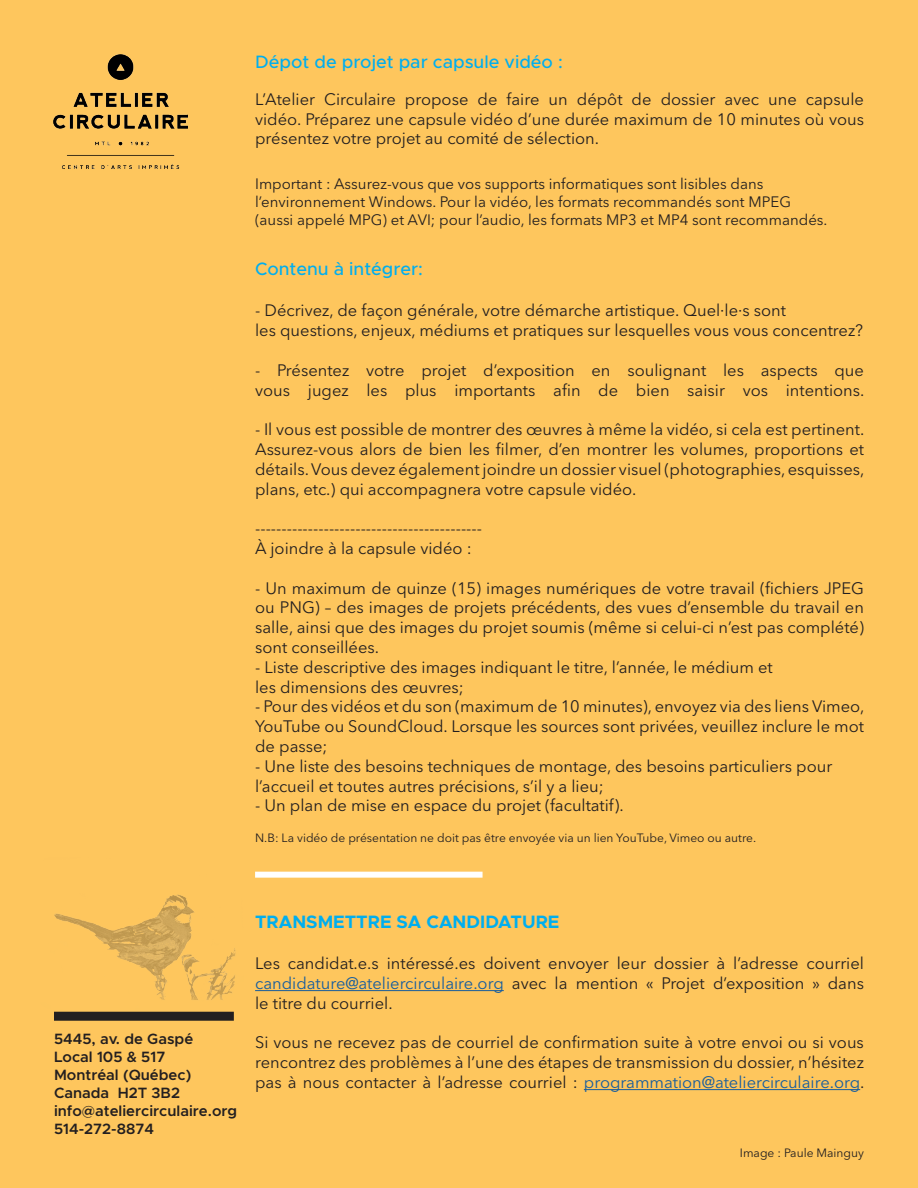
<style>
.page{position:relative;width:918px;height:1188px;background:#fec65d}
.page>*{position:absolute;margin:0;border:0;box-sizing:border-box;transform-origin:0 0}
.t1{font:500 18px "Metropolis";color:#00aeef}
.t2{font:700 18px "Metropolis";color:#00aeef}
.t3{font:16.5px/19.8px "Avenir Next LT Pro";color:#231f20;text-align:justify}
.t4{font:15px/18px "Avenir Next LT Pro";color:#231f20}
.t5{font:600 15px/18px "Metropolis";color:#231f20}
.t6{font:12px "Avenir Next LT Pro";color:#231f20}
.s1{color:#175d9e}
</style>
<div class="page">
<img style="left:54px;top:54px;width:134px;height:115px">
<div style="left:54px;top:1012px;width:180px;height:9px;background:#231f20"></div>
<div style="left:255px;top:872px;width:228px;height:6px;background:#fff"></div>
<hr style="left:255px;top:990px;width:249px;height:1px;background:#175d9e">
<hr style="left:584px;top:1089px;width:276px;height:1px;background:#175d9e">
<img style="left:54px;top:894px;width:182px;height:124px">
<p class="t1" style="left:255px;top:51px;width:309px">Dépot de projet par capsule vidéo :</p>
<p class="t3" style="left:255px;top:89px;width:610px">L’Atelier Circulaire propose de faire un dépôt de dossier avec une capsule vidéo. Préparez une capsule vidéo d’une durée maximum de 10 minutes où vous présentez votre projet au comité de sélection.</p>
<p class="t4" style="left:255px;top:174px;width:574px">Important : Assurez-vous que vos supports informatiques sont lisibles dans l’environnement Windows. Pour la vidéo, les formats recommandés sont MPEG (aussi appelé MPG) et AVI; pour l’audio, les formats MP3 et MP4 sont recommandés.</p>
<p class="t1" style="left:255px;top:258px;width:169px">Contenu à intégrer:</p>
<p class="t3" style="left:255px;top:301px;width:610px">- Décrivez, de façon générale, votre démarche artistique. Quel·le·s sont<br>les questions, enjeux, médiums et pratiques sur lesquelles vous vous concentrez?</p>
<p class="t3" style="left:255px;top:360px;width:611px">- Présentez votre projet d’exposition en soulignant les aspects que vous jugez les plus importants afin de bien saisir vos intentions.</p>
<p class="t3" style="left:255px;top:419px;width:611px">- Il vous est possible de montrer des œuvres à même la vidéo, si cela est pertinent.<br>Assurez-vous alors de bien les filmer, d’en montrer les volumes, proportions et détails. Vous devez également joindre un dossier visuel (photographies, esquisses, plans, etc.) qui accompagnera votre capsule vidéo.</p>
<p class="t3" style="left:255px;top:518px;width:229px">-------------------------------------------<br>À joindre à la capsule vidéo :</p>
<p class="t3" style="left:255px;top:578px;width:610px">- Un maximum de quinze (15) images numériques de votre travail (fichiers JPEG ou PNG) – des images de projets précédents, des vues d’ensemble du travail en salle, ainsi que des images du projet soumis (même si celui-ci n’est pas complété) sont conseillées.</p>
<p class="t3" style="left:255px;top:657px;width:519px">- Liste descriptive des images indiquant le titre, l’année, le médium et les dimensions des œuvres;</p>
<p class="t3" style="left:255px;top:697px;width:611px">- Pour des vidéos et du son (maximum de 10 minutes), envoyez via des liens Vimeo, YouTube ou SoundCloud. Lorsque les sources sont privées, veuillez inclure le mot de passe;</p>
<p class="t3" style="left:255px;top:756px;width:579px">- Une liste des besoins techniques de montage, des besoins particuliers pour l’accueil et toutes autres précisions, s’il y a lieu;</p>
<p class="t3" style="left:255px;top:796px;width:370px">- Un plan de mise en espace du projet (facultatif).</p>
<p class="t6" style="left:255px;top:831px;width:503px">N.B: La vidéo de présentation ne doit pas être envoyée via un lien YouTube, Vimeo ou autre.</p>
<p class="t5" style="left:54px;top:1030px;width:185px">5445, av. de Gaspé<br>Local 105 &amp; 517<br>Montréal (Québec)<br>Canada H2T 3B2 info@ateliercirculaire.org<br>514-272-8874</p>
<p class="t2" style="left:255px;top:911px;width:306px">TRANSMETTRE SA CANDIDATURE</p>
<p class="t3" style="left:255px;top:953px;width:610px">Les candidat.e.s intéressé.es doivent envoyer leur dossier à l’adresse courriel <span class="s1">candidature@ateliercirculaire.org</span> avec la mention « Projet d’exposition » dans le titre du courriel.</p>
<p class="t3" style="left:255px;top:1033px;width:611px">Si vous ne recevez pas de courriel de confirmation suite à votre envoi ou si vous rencontrez des problèmes à l’une des étapes de transmission du dossier, n’hésitez pas à nous contacter à l’adresse courriel : <span class="s1">programmation@ateliercirculaire.org</span>.</p>
<p class="t6" style="left:740px;top:1146px;width:126px">Image : Paule Mainguy</p>
</div>
